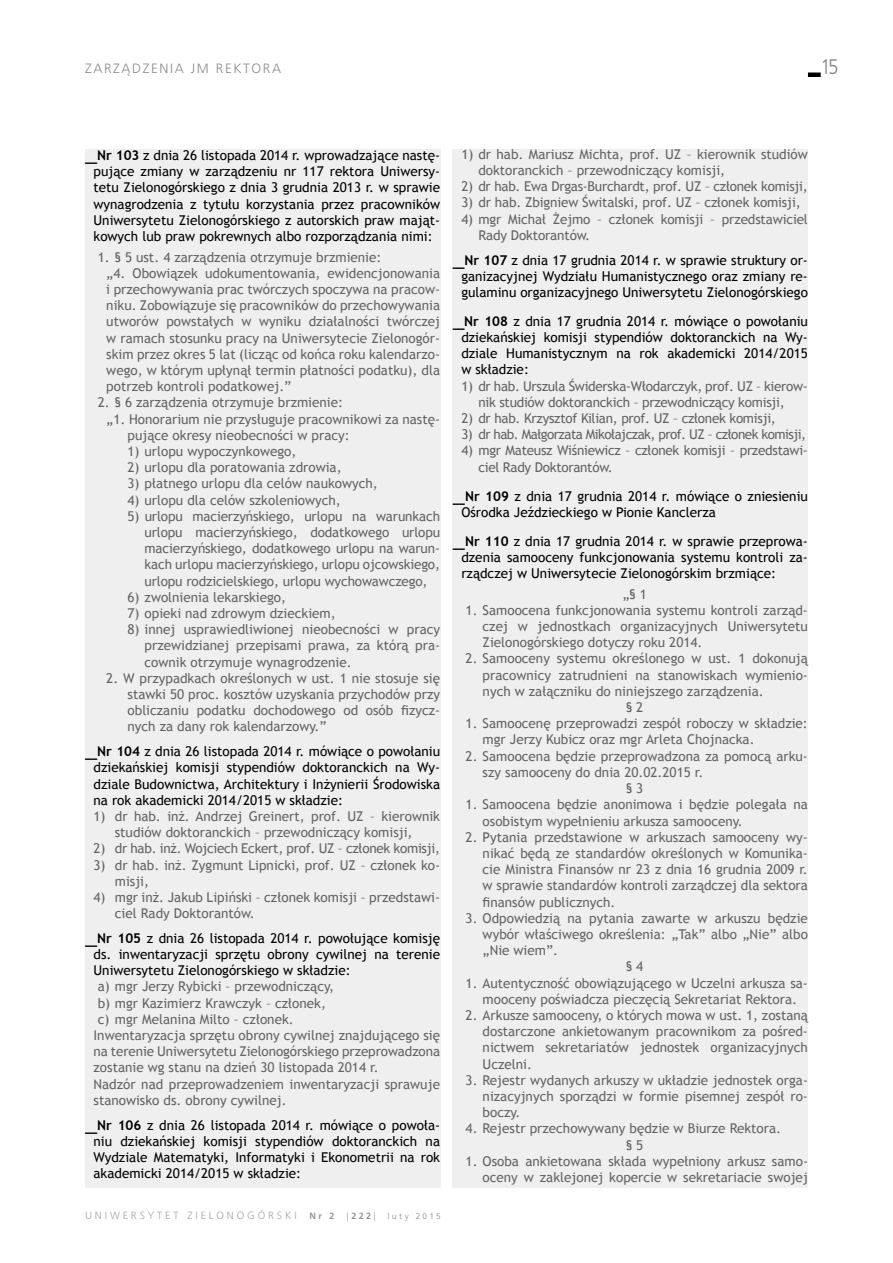
<style>
.page{position:relative;width:893px;height:1263px;background:#fff}
.page>*{position:absolute;margin:0;border:0;box-sizing:border-box;transform-origin:0 0}
.t1{font:21px "EFN Bureau OT";color:#8a8c8e}
.t2{font:13.5px/16.2px "Trebuchet MS";color:#636466}
.t3{font:13.5px/16.2px "Trebuchet MS";color:#000;text-align:justify}
.t4{font:13.5px/16.2px "Trebuchet MS";letter-spacing:-.02em;color:#636466;text-align:center}
.t5{font:13.5px "Trebuchet MS";letter-spacing:-.04em;color:#636466}
.t6{font:300 13.5px "Frutiger LT Pro";color:#8a8c8e}
.t7{font:300 10.5px "Frutiger LT Pro";letter-spacing:.275em;color:#a3a5a8}
.t8{font:700 9px "Frutiger LT Pro";color:#939597}
.t9{font:8.25px "Frutiger LT Pro";letter-spacing:.275em;color:#a4a7a9}
.s1{font-family:"EFN Bureau OT";font-weight:700;font-size:15px}
.s2{font-weight:700}
.s3{font-weight:700;font-size:9px;color:#939597}
.s4{font-weight:300}
</style>
<div class="page">
<div style="left:808px;top:72px;width:13px;height:5px;background:#000"></div>
<div style="left:85px;top:149px;width:355px;height:1038px;background:#efeff0"></div>
<div style="left:453px;top:149px;width:355px;height:1038px;background:#efeff0"></div>
<p class="t6" style="left:85px;top:60px;width:10px">ZARZ</p>
<p class="t6" style="left:122px;top:60px;width:21px">ĄDZENIA</p>
<p class="t6" style="left:191px;top:60px;width:36px">JM REKTORA</p>
<h1 class="t1" style="left:822px;top:55px;width:18px">15</h1>
<p class="t3" style="left:94px;top:147px;width:348px;text-indent:-9px"><span class="s1">__</span><span class="s2">Nr 103</span> z dnia 26 listopada 2014 r. wprowadzające nastę&shy;pujące zmiany w zarządzeniu nr 117 rektora Uniwersy&shy;tetu Zielonogórskiego z dnia 3 grudnia 2013 r. w sprawie wynagrodzenia z tytułu korzystania przez pracowników Uniwersytetu Zielonogórskiego z autorskich praw mająt&shy;kowych lub praw pokrewnych albo rozporządzania nimi:</p>
<p class="t2" style="left:106px;top:249px;width:335px;text-indent:-9px">1. § 5 ust. 4 zarządzenia otrzymuje brzmienie:<br>„4. Obowiązek udokumentowania, ewidencjonowania i przechowywania prac twórczych spoczywa na pracow&shy;niku. Zobowiązuje się pracowników do przechowywania utworów powstałych w wyniku działalności twórczej w ramach stosunku pracy na Uniwersytecie Zielonogór&shy;skim przez okres 5 lat (licząc od końca roku kalendarzo&shy;wego, w którym upłynął termin płatności podatku), dla potrzeb kontroli podatkowej.”</p>
<p class="t2" style="left:98px;top:395px;width:247px">2. § 6 zarządzenia otrzymuje brzmienie:</p>
<p class="t2" style="left:106px;top:411px;width:335px">„1. Honorarium nie przysługuje pracownikowi za nastę-</p>
<p class="t2" style="left:128px;top:427px;width:224px">pujące okresy nieobecności w pracy:</p>
<p class="t2" style="left:128px;top:443px;width:170px">1) urlopu wypoczynkowego,</p>
<p class="t2" style="left:128px;top:459px;width:216px">2) urlopu dla poratowania zdrowia,</p>
<p class="t2" style="left:128px;top:476px;width:252px">3) płatnego urlopu dla celów naukowych,</p>
<p class="t2" style="left:128px;top:492px;width:215px">4) urlopu dla celów szkoleniowych,</p>
<p class="t2" style="left:145px;top:508px;width:297px;text-align:justify;text-indent:-17px">5) urlopu macierzyńskiego, urlopu na warunkach urlopu macierzyńskiego, dodatkowego urlopu macierzyńskiego, dodatkowego urlopu na warun&shy;kach urlopu macierzyńskiego, urlopu ojcowskiego, urlopu rodzicielskiego, urlopu wychowawczego,</p>
<p class="t2" style="left:128px;top:589px;width:160px">6) zwolnienia lekarskiego,</p>
<p class="t2" style="left:128px;top:605px;width:210px">7) opieki nad zdrowym dzieckiem,</p>
<p class="t2" style="left:145px;top:621px;width:297px;text-align:justify;text-indent:-17px">8) innej usprawiedliwionej nieobecności w pracy przewidzianej przepisami prawa, za którą pra&shy;cownik otrzymuje wynagrodzenie.</p>
<p class="t2" style="left:128px;top:670px;width:314px;text-align:justify;text-indent:-21px">2. W przypadkach określonych w ust. 1 nie stosuje się stawki 50 proc. kosztów uzyskania przychodów przy obliczaniu podatku dochodowego od osób fizycz&shy;nych za dany rok kalendarzowy.”</p>
<p class="t3" style="left:94px;top:743px;width:348px;text-indent:-9px"><span class="s1">__</span><span class="s2">Nr 104</span> z dnia 26 listopada 2014 r. mówiące o powołaniu dziekańskiej komisji stypendiów doktoranckich na Wy&shy;dziale Budownictwa, Architektury i Inżynierii Środowiska na rok akademicki 2014/2015 w składzie:</p>
<p class="t2" style="left:94px;top:808px;width:348px;text-align:center">1) dr hab. inż. Andrzej Greinert, prof. UZ – kierownik studiów doktoranckich – przewodniczący komisji,</p>
<p class="t4" style="left:94px;top:841px;width:348px">2) dr hab. inż. Wojciech Eckert, prof. UZ – członek komisji,</p>
<p class="t2" style="left:115px;top:857px;width:327px;text-indent:-21px">3) dr hab. inż. Zygmunt Lipnicki, prof. UZ – członek ko&shy;misji,</p>
<p class="t2" style="left:115px;top:889px;width:327px;text-indent:-21px">4) mgr inż. Jakub Lipiński – członek komisji – przedstawi&shy;ciel Rady Doktorantów.</p>
<p class="t3" style="left:94px;top:930px;width:348px;text-indent:-9px"><span class="s1">__</span><span class="s2">Nr 105</span> z dnia 26 listopada 2014 r. powołujące komisję ds. inwentaryzacji sprzętu obrony cywilnej na terenie Uniwersytetu Zielonogórskiego w składzie:</p>
<p class="t2" style="left:98px;top:979px;width:238px">a) mgr Jerzy Rybicki – przewodniczący,</p>
<p class="t2" style="left:98px;top:995px;width:230px">b) mgr Kazimierz Krawczyk – członek,</p>
<p class="t2" style="left:98px;top:1011px;width:197px">c) mgr Melanina Milto – członek.</p>
<p class="t2" style="left:94px;top:1027px;width:348px">Inwentaryzacja sprzętu obrony cywilnej znajdującego się</p>
<p class="t2" style="left:94px;top:1043px;width:348px">na terenie Uniwersytetu Zielonogórskiego przeprowadzona</p>
<p class="t2" style="left:94px;top:1060px;width:287px">zostanie wg stanu na dzień 30 listopada 2014 r.</p>
<p class="t2" style="left:94px;top:1076px;width:348px">Nadzór nad przeprowadzeniem inwentaryzacji sprawuje</p>
<p class="t2" style="left:94px;top:1092px;width:195px">stanowisko ds. obrony cywilnej.</p>
<p class="t3" style="left:94px;top:1117px;width:348px;text-indent:-9px"><span class="s1">__</span><span class="s2">Nr 106</span> z dnia 26 listopada 2014 r. mówiące o powoła&shy;niu dziekańskiej komisji stypendiów doktoranckich na Wydziale Matematyki, Informatyki i Ekonometrii na rok akademicki 2014/2015 w składzie:</p>
<p class="t7" style="left:85px;top:1209px;width:251px">UNIWERSYTET ZIELONOGÓRSKI <span class="s3">Nr 2</span></p>
<p class="t8" style="left:347px;top:1211px;width:30px"><span class="s4">|</span>222<span class="s4">|</span></p>
<p class="t9" style="left:387px;top:1211px;width:55px">luty 2015</p>
<p class="t2" style="left:478px;top:146px;width:331px;text-indent:-17px">1) dr hab. Mariusz Michta, prof. UZ – kierownik studiów doktoranckich – przewodniczący komisji,</p>
<p class="t4" style="left:461px;top:178px;width:348px">2) dr hab. Ewa Drgas-Burchardt, prof. UZ – członek komisji,</p>
<p class="t2" style="left:461px;top:195px;width:341px">3) dr hab. Zbigniew Świtalski, prof. UZ – członek komisji,</p>
<p class="t2" style="left:478px;top:211px;width:331px;text-indent:-17px">4) mgr Michał Żejmo – członek komisji – przedstawiciel<br>Rady Doktorantów.</p>
<p class="t3" style="left:461px;top:252px;width:348px;text-indent:-8px"><span class="s1">__</span><span class="s2">Nr 107</span> z dnia 17 grudnia 2014 r. w sprawie struktury or&shy;ganizacyjnej Wydziału Humanistycznego oraz zmiany re&shy;gulaminu organizacyjnego Uniwersytetu Zielonogórskiego</p>
<p class="t3" style="left:461px;top:313px;width:348px;text-indent:-9px"><span class="s1">__</span><span class="s2">Nr 108</span> z dnia 17 grudnia 2014 r. mówiące o powołaniu dziekańskiej komisji stypendiów doktoranckich na Wy&shy;dziale Humanistycznym na rok akademicki 2014/2015 w składzie:</p>
<p class="t4" style="left:461px;top:378px;width:348px">1) dr hab. Urszula Świderska-Włodarczyk, prof. UZ – kierow&shy;nik studiów doktoranckich – przewodniczący komisji,</p>
<p class="t4" style="left:461px;top:410px;width:316px">2) dr hab. Krzysztof Kilian, prof. UZ – członek komisji,</p>
<p class="t5" style="left:461px;top:427px;width:346px">3) dr hab. Małgorzata Mikołajczak, prof. UZ – członek komisji,</p>
<p class="t4" style="left:478px;top:443px;width:331px;text-align:left;text-indent:-17px">4) mgr Mateusz Wiśniewicz – członek komisji – przedstawi&shy;ciel Rady Doktorantów.</p>
<p class="t3" style="left:461px;top:488px;width:348px;text-indent:-9px"><span class="s1">__</span><span class="s2">Nr 109</span> z dnia 17 grudnia 2014 r. mówiące o zniesieniu<br>Ośrodka Jeździeckiego w Pionie Kanclerza</p>
<p class="t3" style="left:461px;top:533px;width:348px;text-indent:-9px"><span class="s1">__</span><span class="s2">Nr 110</span> z dnia 17 grudnia 2014 r. w sprawie przeprowa&shy;dzenia samooceny funkcjonowania systemu kontroli za&shy;rządczej w Uniwersytecie Zielonogórskim brzmiące:</p>
<p class="t2" style="left:622px;top:586px;width:26px">„§ 1</p>
<p class="t2" style="left:483px;top:602px;width:327px;text-align:justify;text-indent:-17px">1. Samoocena funkcjonowania systemu kontroli zarząd&shy;czej w jednostkach organizacyjnych Uniwersytetu Zielonogórskiego dotyczy roku 2014.</p>
<p class="t2" style="left:466px;top:651px;width:344px">2. Samooceny systemu określonego w ust. 1 dokonują</p>
<p class="t2" style="left:483px;top:667px;width:327px">pracownicy zatrudnieni na stanowiskach wymienio-</p>
<p class="t2" style="left:483px;top:683px;width:283px">nych w załączniku do niniejszego zarządzenia.</p>
<p class="t2" style="left:626px;top:699px;width:19px">§ 2</p>
<p class="t2" style="left:483px;top:716px;width:327px;text-indent:-17px">1. Samoocenę przeprowadzi zespół roboczy w składzie: mgr Jerzy Kubicz oraz mgr Arleta Chojnacka.</p>
<p class="t2" style="left:466px;top:748px;width:344px">2. Samoocena będzie przeprowadzona za pomocą arku-</p>
<p class="t2" style="left:483px;top:764px;width:222px">szy samooceny do dnia 20.02.2015 r.</p>
<p class="t2" style="left:626px;top:780px;width:19px">§ 3</p>
<p class="t2" style="left:483px;top:797px;width:327px;text-indent:-17px">1. Samoocena będzie anonimowa i będzie polegała na osobistym wypełnieniu arkusza samooceny.</p>
<p class="t2" style="left:483px;top:829px;width:327px;text-align:justify;text-indent:-17px">2. Pytania przedstawione w arkuszach samooceny wy&shy;nikać będą ze standardów określonych w Komunika&shy;cie Ministra Finansów nr 23 z dnia 16 grudnia 2009 r. w sprawie standardów kontroli zarządczej dla sektora finansów publicznych.</p>
<p class="t2" style="left:466px;top:910px;width:344px">3. Odpowiedzią na pytania zawarte w arkuszu będzie</p>
<p class="t2" style="left:483px;top:926px;width:327px">wybór właściwego określenia: „Tak” albo „Nie” albo</p>
<p class="t2" style="left:483px;top:942px;width:77px">„Nie wiem”.</p>
<p class="t2" style="left:626px;top:959px;width:19px">§ 4</p>
<p class="t2" style="left:466px;top:975px;width:344px;text-align:center">1. Autentyczność obowiązującego w Uczelni arkusza sa&shy;mooceny poświadcza pieczęcią Sekretariat Rektora.</p>
<p class="t2" style="left:483px;top:1007px;width:327px;text-align:justify;text-indent:-17px">2. Arkusze samooceny, o których mowa w ust. 1, zostaną dostarczone ankietowanym pracownikom za pośred&shy;nictwem sekretariatów jednostek organizacyjnych Uczelni.</p>
<p class="t2" style="left:483px;top:1072px;width:327px;text-align:justify;text-indent:-17px">3. Rejestr wydanych arkuszy w układzie jednostek orga&shy;nizacyjnych sporządzi w formie pisemnej zespół ro&shy;boczy.</p>
<p class="t2" style="left:626px;top:1121px;width:157px;text-indent:-160px">4. Rejestr przechowywany będzie w Biurze Rektora. § 5</p>
<p class="t2" style="left:466px;top:1153px;width:344px;text-align:right">1. Osoba ankietowana składa wypełniony arkusz samo&shy;oceny w zaklejonej kopercie w sekretariacie swojej</p>
</div>
